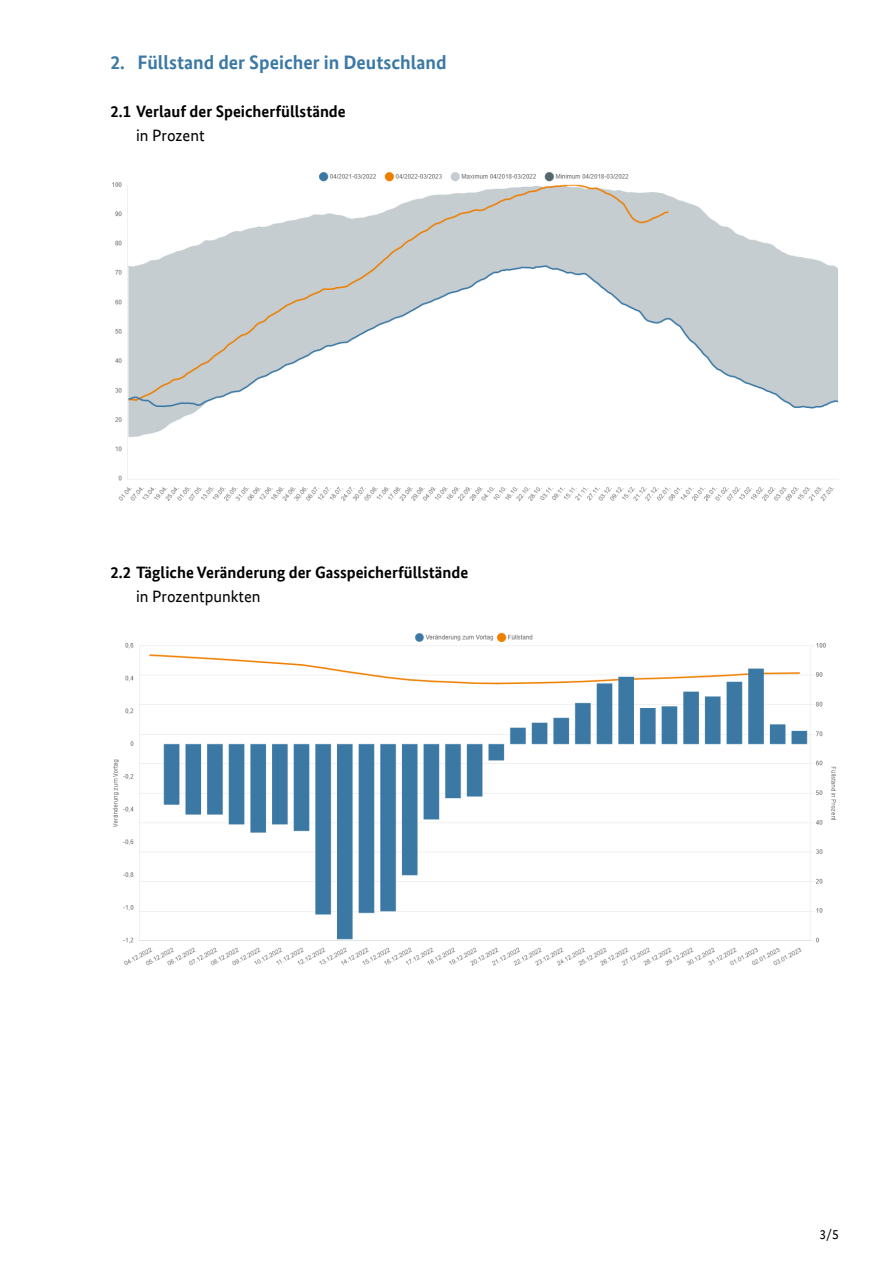
<style>
.page{position:relative;width:893px;height:1263px;background:#fff}
.page>*{position:absolute;margin:0;border:0;box-sizing:border-box;transform-origin:0 0}
.t1{font:700 19.5px "Bundes Sans Office";color:#3b78a4}
.t2{font:700 16.5px "Bundes Sans Office";color:#000}
.t3{font:16.5px "Bundes Sans Office";color:#000}
.t4{font:13.5px "Bundes Sans Office";color:#000}
</style>
<div class="page">
<img style="left:112px;top:172px;width:727px;height:329px">
<img style="left:113px;top:632px;width:723px;height:334px">
<p class="t1" style="left:111px;top:51px;width:338px">2. Füllstand der Speicher in Deutschland</p>
<p class="t2" style="left:111px;top:102px;width:237px">2.1 Verlauf der Speicherfüllstände</p>
<p class="t3" style="left:136px;top:126px;width:70px">in Prozent</p>
<p class="t2" style="left:111px;top:562px;width:359px">2.2 Tägliche Veränderung der Gasspeicherfüllstände</p>
<p class="t3" style="left:136px;top:587px;width:126px">in Prozentpunkten</p>
<p class="t4" style="left:819px;top:1226px;width:21px">3/5</p>
</div>
